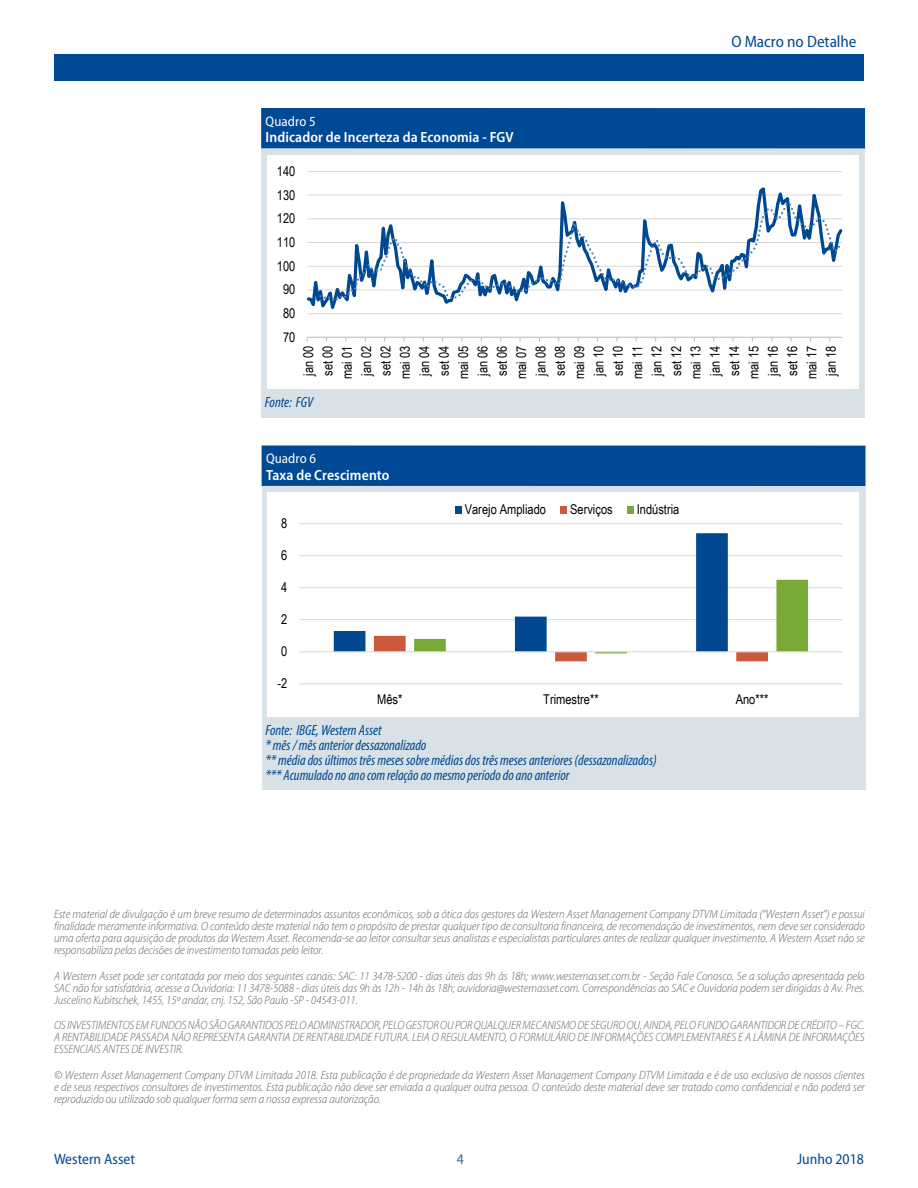
<style>
.page{position:relative;width:918px;height:1188px;background:#fff}
.page>*{position:absolute;margin:0;border:0;box-sizing:border-box;transform-origin:0 0}
.t1{font:semi-condensed 16.5px "Myriad Pro";color:#004994}
.t2{font:semi-condensed 15px "Myriad Pro";color:#004994}
.t3{font:semi-condensed 15px "Myriad Pro";color:#386e8f}
.t4{font:italic condensed 14.85px "Myriad Pro";letter-spacing:-.005em;color:#004994}
.t5{font:600 semi-condensed 14.85px "Myriad Pro";letter-spacing:.005em;color:#fff}
.t6{font:semi-condensed 13.95px "Myriad Pro";letter-spacing:.005em;color:#fff}
.t7{font:13.5px/19.4px "Arial Narrow";letter-spacing:-.005em;color:#000;text-align:justify}
.Body_subtitle{font:italic 300 semi-condensed 12px/12px "Myriad Pro";letter-spacing:-.005em;color:#636366;text-align:justify}
</style>
<div class="page">
<div style="left:54px;top:54px;width:810px;height:27px;background:#004994"></div>
<div style="left:262px;top:446px;width:604px;height:40px;background:#004994"></div>
<div style="left:262px;top:486px;width:604px;height:304px;background:#d8e1e5"></div>
<div style="left:268px;top:492px;width:591px;height:225px;background:#fff"></div>
<hr style="left:299px;top:683px;width:544px;height:1px;background:#d9d9d9">
<hr style="left:299px;top:619px;width:544px;height:1px;background:#d9d9d9">
<hr style="left:299px;top:587px;width:544px;height:1px;background:#d9d9d9">
<hr style="left:299px;top:555px;width:544px;height:1px;background:#d9d9d9">
<hr style="left:299px;top:523px;width:544px;height:1px;background:#d9d9d9">
<svg style="left:334px;top:533px;width:394px;height:118px"></svg>
<svg style="left:374px;top:580px;width:434px;height:81px"></svg>
<hr style="left:299px;top:651px;width:544px;height:1px;background:#d9d9d9">
<div style="left:455px;top:507px;width:7px;height:7px;background:#004990"></div>
<div style="left:561px;top:507px;width:6px;height:7px;background:#cc593c"></div>
<div style="left:627px;top:507px;width:7px;height:7px;background:#79aa37"></div>
<div style="left:261px;top:108px;width:604px;height:40px;background:#004994"></div>
<div style="left:261px;top:149px;width:604px;height:268px;background:#d8e1e5"></div>
<div style="left:267px;top:155px;width:591px;height:233px;background:#fff"></div>
<hr style="left:307px;top:313px;width:535px;height:1px;background:#d9d9d9">
<hr style="left:307px;top:171px;width:535px;height:1px;background:#d9d9d9">
<hr style="left:307px;top:337px;width:535px;height:1px;background:#bfbfbf">
<svg style="left:307px;top:187px;width:489px;height:128px"></svg>
<svg style="left:789px;top:187px;width:53px;height:13px"></svg>
<svg style="left:317px;top:200px;width:526px;height:104px"></svg>
<p class="t6" style="left:266px;top:114px;width:52px">Quadro 5</p>
<p class="t5" style="left:266px;top:129px;width:250px">Indicador de Incerteza da Economia - FGV</p>
<p class="t7" style="left:277px;top:161px;width:20px">140</p>
<p class="t7" style="left:277px;top:185px;width:20px">130</p>
<p class="t7" style="left:277px;top:208px;width:20px">120</p>
<p class="t7" style="left:277px;top:232px;width:20px">110</p>
<p class="t7" style="left:277px;top:256px;width:20px">100</p>
<p class="t7" style="left:283px;top:279px;width:14px">90</p>
<p class="t7" style="left:283px;top:303px;width:14px">80</p>
<p class="t7" style="left:283px;top:327px;width:14px">70</p>
<h1 class="t1" style="left:731px;top:32px;width:127px">O Macro no Detalhe</h1>
<p class="t7" style="left:298px;top:379px;width:35px;rotate:-90deg">jan 00 set 00 mai 01 jan 02 set 02 mai 03 jan 04 set 04 mai 05 jan 06 set 06 mai 07 jan 08 set 08 mai 09 jan 10 set 10 mai 11 jan 12 set 12 mai 13 jan 14 set 14 mai 15 jan 16 set 16 mai 17 jan 18</p>
<p class="t4" style="left:265px;top:393px;width:50px">Fonte: FGV</p>
<p class="t6" style="left:266px;top:451px;width:52px">Quadro 6</p>
<p class="t5" style="left:266px;top:467px;width:125px">Taxa de Crescimento</p>
<p class="t7" style="left:281px;top:513px;width:8px">8</p>
<p class="t7" style="left:281px;top:545px;width:8px">6</p>
<p class="t7" style="left:281px;top:577px;width:8px">4</p>
<p class="t7" style="left:281px;top:609px;width:8px">2</p>
<p class="t7" style="left:281px;top:641px;width:8px">0</p>
<p class="t7" style="left:278px;top:673px;width:11px">-2</p>
<p class="t7" style="left:465px;top:500px;width:83px">Varejo Ampliado</p>
<p class="t7" style="left:570px;top:500px;width:44px">Serviços</p>
<p class="t7" style="left:637px;top:500px;width:44px">Indústria</p>
<p class="t7" style="left:377px;top:690px;width:27px">Mês*</p>
<p class="t7" style="left:543px;top:690px;width:57px">Trimestre**</p>
<p class="t7" style="left:736px;top:690px;width:34px">Ano***</p>
<p class="t4" style="left:265px;top:721px;width:118px">Fonte: IBGE, Western Asset</p>
<p class="t4" style="left:265px;top:736px;width:163px">* mês / mês anterior dessazonalizado</p>
<p class="t4" style="left:265px;top:751px;width:393px">** média dos últimos três meses sobre médias dos três meses anteriores (dessazonalizados)</p>
<p class="t4" style="left:265px;top:766px;width:306px">*** Acumulado no ano com relação ao mesmo período do ano anterior</p>
<p class="Body_subtitle" style="left:54px;top:909px;width:812px">Este material de divulgação é um breve resumo de determinados assuntos econômicos, sob a ótica dos gestores da Western Asset Management Company DTVM Limitada (“Western Asset”) e possui finalidade meramente informativa. O conteúdo deste material não tem o propósito de prestar qualquer tipo de consultoria financeira, de recomendação de investimentos, nem deve ser considerado uma oferta para aquisição de produtos da Western Asset. Recomenda-se ao leitor consultar seus analistas e especialistas particulares antes de realizar qualquer investimento. A Western Asset não se responsabiliza pelas decisões de investimento tomadas pelo leitor.</p>
<p class="Body_subtitle" style="left:54px;top:970px;width:812px">A Western Asset pode ser contatada por meio dos seguintes canais: SAC: 11 3478-5200 - dias úteis das 9h às 18h; www.westernasset.com.br - Seção Fale Conosco. Se a solução apresentada pelo SAC não for satisfatória, acesse a Ouvidoria: 11 3478-5088 - dias úteis das 9h às 12h - 14h às 18h; ouvidoria@westernasset.com. Correspondências ao SAC e Ouvidoria podem ser dirigidas à Av. Pres.<br>Juscelino Kubitschek, 1455, 15º andar, cnj. 152, São Paulo -SP - 04543-011.</p>
<p class="Body_subtitle" style="left:54px;top:1020px;width:812px">OS INVESTIMENTOS EM FUNDOS NÃO SÃO GARANTIDOS PELO ADMINISTRADOR, PELO GESTOR OU POR QUALQUER MECANISMO DE SEGURO OU, AINDA, PELO FUNDO GARANTIDOR DE CRÉDITO – FGC.<br>A RENTABILIDADE PASSADA NÃO REPRESENTA GARANTIA DE RENTABILIDADE FUTURA. LEIA O REGULAMENTO, O FORMULÁRIO DE INFORMAÇÕES COMPLEMENTARES E A LÂMINA DE INFORMAÇÕES ESSENCIAIS ANTES DE INVESTIR.</p>
<p class="Body_subtitle" style="left:54px;top:1069px;width:812px">© Western Asset Management Company DTVM Limitada 2018. Esta publicação é de propriedade da Western Asset Management Company DTVM Limitada e é de uso exclusivo de nossos clientes e de seus respectivos consultores de investimentos. Esta publicação não deve ser enviada a qualquer outra pessoa. O conteúdo deste material deve ser tratado como confidencial e não poderá ser reproduzido ou utilizado sob qualquer forma sem a nossa expressa autorização.</p>
<p class="t2" style="left:54px;top:1151px;width:83px">Western Asset</p>
<p class="t2" style="left:797px;top:1151px;width:68px">Junho 2018</p>
<p class="t3" style="left:457px;top:1151px;width:9px">4</p>
</div>
